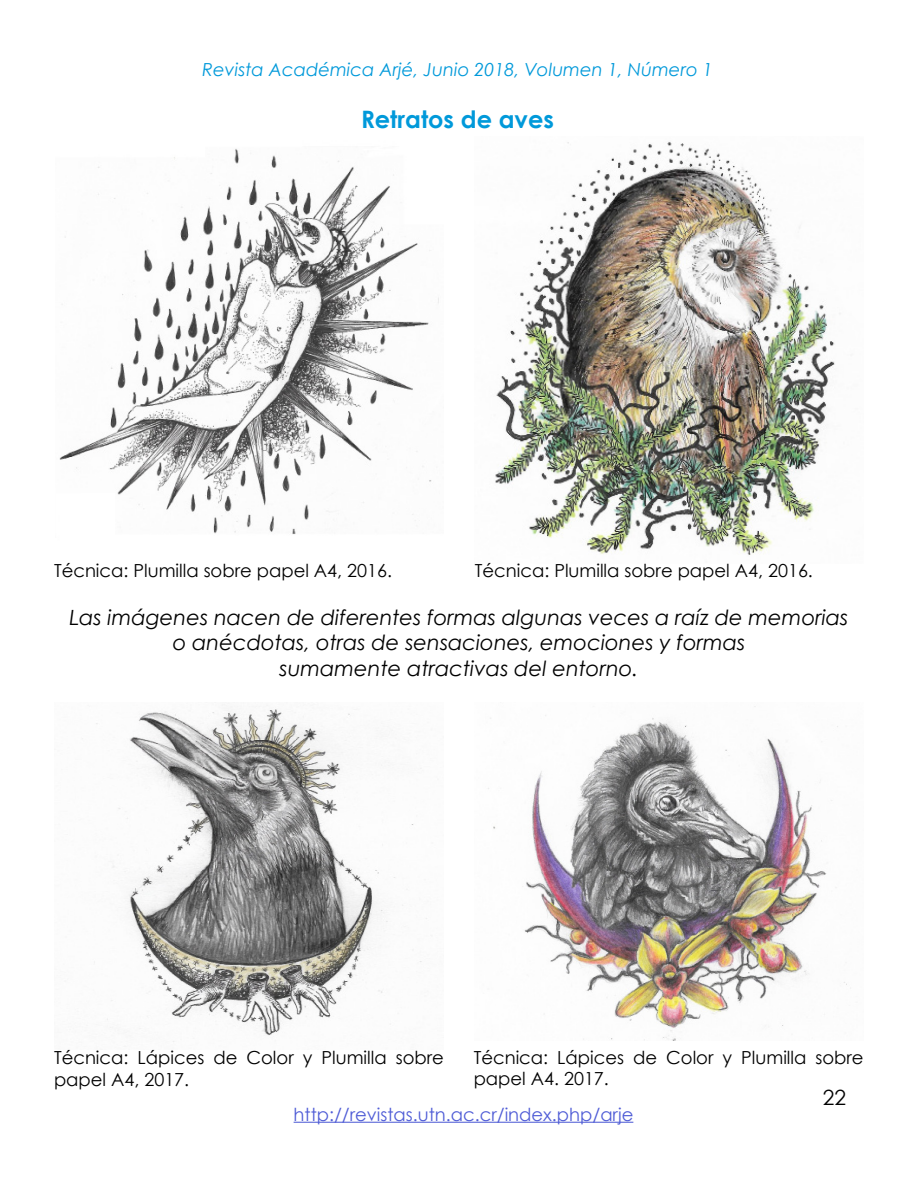
<style>
.page{position:relative;width:918px;height:1188px;background:#fff}
.page>*{position:absolute;margin:0;border:0;box-sizing:border-box;transform-origin:0 0}
.t1{font:700 24px "Century Gothic";color:#0099da}
.Parrafo_Arjé{font:italic 21px "Century Gothic";color:#000}
.t2{font:21px "Century Gothic";color:#000}
.Parrafo_Arjé-2{font:18px/21.6px "Century Gothic";color:#000}
.t3{font:italic 18px "Century Gothic";color:#0099da}
.t4{font:18px "Century Gothic";color:#4f5cd6}
</style>
<div class="page">
<hr style="left:294px;top:1122px;width:339px;height:1px;background:#4f5cd6">
<img style="left:82px;top:704px;width:345px;height:338px">
<img style="left:495px;top:142px;width:346px;height:413px">
<img style="left:488px;top:706px;width:363px;height:335px">
<img style="left:59px;top:149px;width:380px;height:385px">
<p class="t3" style="left:202px;top:57px;width:512px">Revista Académica Arjé, Junio 2018, Volumen 1, Número 1</p>
<p class="t1" style="left:361px;top:101px;width:194px">Retratos de aves</p>
<p class="Parrafo_Arjé-2" style="left:475px;top:559px;width:340px">Técnica: Plumilla sobre papel A4, 2016.</p>
<p class="Parrafo_Arjé-2" style="left:54px;top:560px;width:340px">Técnica: Plumilla sobre papel A4, 2016.</p>
<p class="Parrafo_Arjé" style="left:70px;top:603px;width:780px">Las imágenes nacen de diferentes formas algunas veces a raíz de memorias</p>
<p class="Parrafo_Arjé" style="left:173px;top:628px;width:574px">o anécdotas, otras de sensaciones, emociones y formas</p>
<p class="Parrafo_Arjé" style="left:280px;top:653px;width:360px">sumamente atractivas del entorno.</p>
<p class="Parrafo_Arjé-2" style="left:54px;top:1046px;width:392px">Técnica: Lápices de Color y Plumilla sobre papel A4, 2017.</p>
<p class="Parrafo_Arjé-2" style="left:474px;top:1046px;width:392px">Técnica: Lápices de Color y Plumilla sobre papel A4. 2017.</p>
<p class="t2" style="left:823px;top:1082px;width:25px">22</p>
<p class="t4" style="left:294px;top:1101px;width:341px">http://revistas.utn.ac.cr/index.php/arje</p>
</div>
